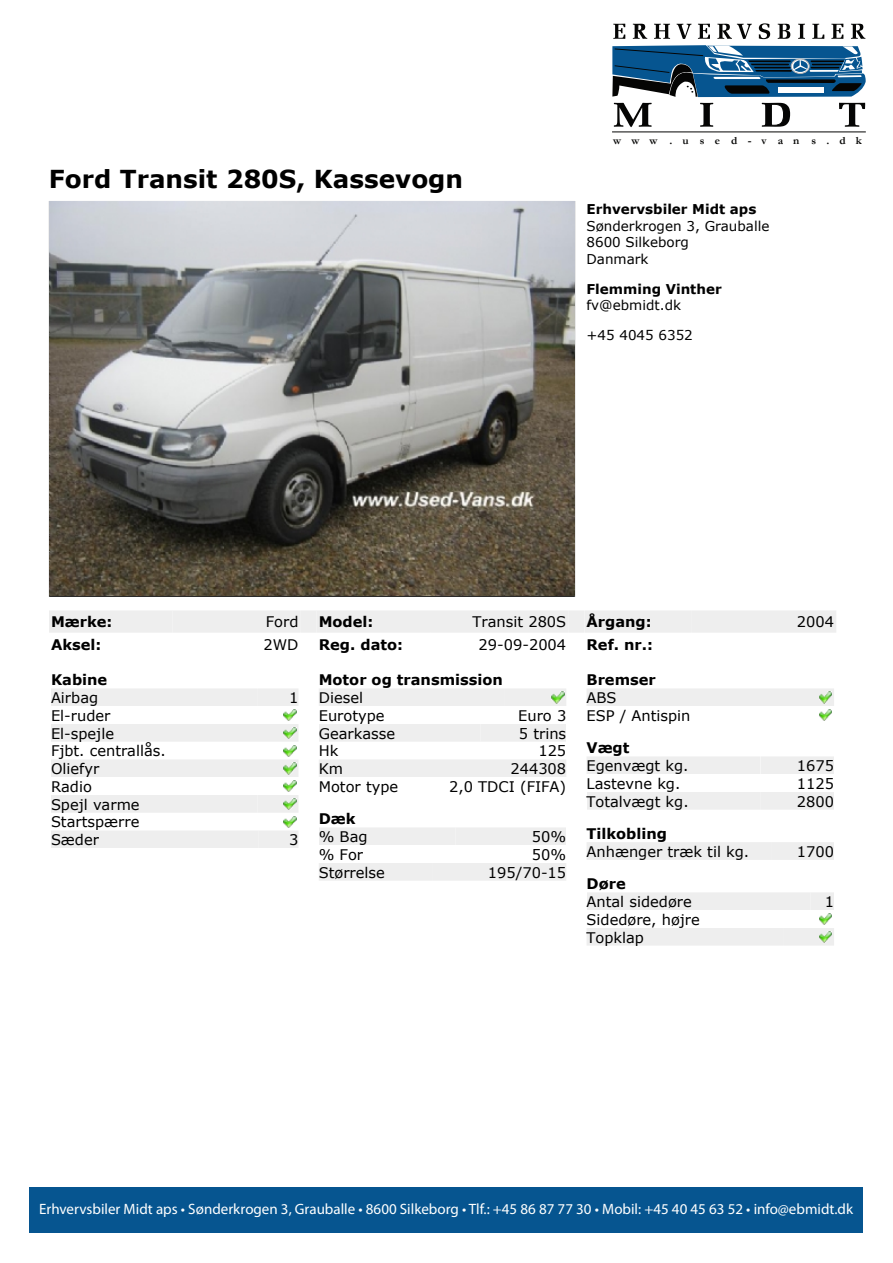
<style>
.page{position:relative;width:893px;height:1263px;background:#fff}
.page>*{position:absolute;margin:0;border:0;box-sizing:border-box;transform-origin:0 0}
.t1{font:700 24.75px "Verdana";color:#000}
.t2{font:15px "Myriad Pro";color:#fff}
.t3{font:14.7px/17.7px "Verdana";color:#000}
.t4{font:700 14.7px "Verdana";color:#000}
.t5{font:13.5px/16.4px "Verdana";color:#000}
.t6{font:700 13.5px "Verdana";color:#000}
.t7{font:700 11.1px "Garamond";letter-spacing:.9em;color:#050504}
</style>
<div class="page">
<svg style="left:613px;top:24px;width:12px;height:15px"></svg>
<svg style="left:633px;top:24px;width:14px;height:15px"></svg>
<svg style="left:654px;top:24px;width:16px;height:15px"></svg>
<svg style="left:677px;top:24px;width:14px;height:15px"></svg>
<svg style="left:698px;top:24px;width:12px;height:15px"></svg>
<svg style="left:759px;top:23px;width:11px;height:16px"></svg>
<svg style="left:798px;top:24px;width:7px;height:15px"></svg>
<svg style="left:812px;top:24px;width:12px;height:15px"></svg>
<svg style="left:831px;top:24px;width:12px;height:15px"></svg>
<svg style="left:851px;top:24px;width:14px;height:15px"></svg>
<svg style="left:614px;top:103px;width:38px;height:24px"></svg>
<svg style="left:700px;top:103px;width:13px;height:24px"></svg>
<svg style="left:762px;top:103px;width:28px;height:24px"></svg>
<svg style="left:839px;top:103px;width:26px;height:24px"></svg>
<svg style="left:612px;top:45px;width:254px;height:52px;background:#36678c"></svg>
<hr style="left:612px;top:131px;width:254px;height:1px;background:#050504">
<svg style="left:717px;top:24px;width:35px;height:15px"></svg>
<svg style="left:778px;top:24px;width:12px;height:15px"></svg>
<div style="left:29px;top:1187px;width:834px;height:46px;background:#065590"></div>
<div style="left:49px;top:610px;width:123px;height:23px;background:#eee"></div>
<div style="left:172px;top:610px;width:129px;height:23px;background:#eee"></div>
<div style="left:301px;top:610px;width:15px;height:23px;background:#eee"></div>
<div style="left:316px;top:610px;width:114px;height:23px;background:#eee"></div>
<div style="left:430px;top:610px;width:138px;height:23px;background:#eee"></div>
<div style="left:568px;top:610px;width:16px;height:23px;background:#eee"></div>
<svg style="left:49px;top:201px;width:527px;height:396px;background:#82807c"></svg>
<div style="left:584px;top:610px;width:107px;height:23px;background:#eee"></div>
<div style="left:691px;top:610px;width:145px;height:23px;background:#eee"></div>
<div style="left:51px;top:688px;width:207px;height:18px;background:#eee"></div>
<div style="left:258px;top:688px;width:40px;height:18px;background:#eee"></div>
<svg style="left:284px;top:709px;width:12px;height:12px"></svg>
<div style="left:51px;top:724px;width:201px;height:18px;background:#eee"></div>
<div style="left:252px;top:724px;width:46px;height:18px;background:#eee"></div>
<svg style="left:284px;top:727px;width:12px;height:11px"></svg>
<svg style="left:284px;top:745px;width:12px;height:11px"></svg>
<div style="left:51px;top:759px;width:190px;height:18px;background:#eee"></div>
<div style="left:241px;top:759px;width:57px;height:18px;background:#eee"></div>
<svg style="left:284px;top:763px;width:12px;height:11px"></svg>
<svg style="left:284px;top:780px;width:12px;height:12px"></svg>
<div style="left:51px;top:795px;width:206px;height:18px;background:#eee"></div>
<div style="left:257px;top:795px;width:41px;height:18px;background:#eee"></div>
<svg style="left:284px;top:798px;width:12px;height:12px"></svg>
<svg style="left:284px;top:816px;width:12px;height:11px"></svg>
<div style="left:51px;top:830px;width:207px;height:18px;background:#eee"></div>
<div style="left:258px;top:830px;width:40px;height:18px;background:#eee"></div>
<div style="left:319px;top:688px;width:186px;height:18px;background:#eee"></div>
<div style="left:505px;top:688px;width:61px;height:18px;background:#eee"></div>
<svg style="left:552px;top:692px;width:12px;height:11px"></svg>
<div style="left:319px;top:724px;width:162px;height:18px;background:#eee"></div>
<div style="left:481px;top:724px;width:85px;height:18px;background:#eee"></div>
<div style="left:319px;top:759px;width:75px;height:18px;background:#eee"></div>
<div style="left:394px;top:759px;width:172px;height:18px;background:#eee"></div>
<div style="left:319px;top:827px;width:136px;height:18px;background:#eee"></div>
<div style="left:455px;top:827px;width:111px;height:18px;background:#eee"></div>
<div style="left:319px;top:863px;width:113px;height:18px;background:#eee"></div>
<div style="left:432px;top:863px;width:134px;height:18px;background:#eee"></div>
<div style="left:587px;top:688px;width:166px;height:18px;background:#eee"></div>
<div style="left:753px;top:688px;width:81px;height:18px;background:#eee"></div>
<svg style="left:819px;top:692px;width:13px;height:11px"></svg>
<svg style="left:819px;top:709px;width:13px;height:12px"></svg>
<div style="left:587px;top:756px;width:173px;height:18px;background:#eee"></div>
<div style="left:760px;top:756px;width:74px;height:18px;background:#eee"></div>
<div style="left:587px;top:792px;width:173px;height:18px;background:#eee"></div>
<div style="left:760px;top:792px;width:74px;height:18px;background:#eee"></div>
<div style="left:587px;top:842px;width:185px;height:18px;background:#eee"></div>
<div style="left:772px;top:842px;width:62px;height:18px;background:#eee"></div>
<div style="left:587px;top:892px;width:223px;height:18px;background:#eee"></div>
<div style="left:810px;top:892px;width:24px;height:18px;background:#eee"></div>
<svg style="left:819px;top:913px;width:13px;height:12px"></svg>
<div style="left:587px;top:928px;width:197px;height:18px;background:#eee"></div>
<div style="left:784px;top:928px;width:50px;height:18px;background:#eee"></div>
<svg style="left:819px;top:931px;width:13px;height:11px"></svg>
<h1 class="t1" style="left:49px;top:163px;width:416px">Ford Transit 280S, Kassevogn</h1>
<p class="t7" style="left:613px;top:133px;width:250px">www .used-van s.dk</p>
<p class="t6" style="left:586px;top:201px;width:171px">Erhvervsbiler Midt aps</p>
<p class="t5" style="left:586px;top:217px;width:184px">Sønderkrogen 3, Grauballe<br>8600 Silkeborg<br>Danmark</p>
<p class="t6" style="left:586px;top:280px;width:137px">Flemming Vinther</p>
<p class="t5" style="left:586px;top:296px;width:96px">fv@ebmidt.dk</p>
<p class="t5" style="left:586px;top:326px;width:108px">+45 4045 6352</p>
<p class="t4" style="left:51px;top:613px;width:63px">Mærke:</p>
<p class="t3" style="left:266px;top:613px;width:34px">Ford</p>
<p class="t4" style="left:319px;top:613px;width:56px">Model:</p>
<p class="t3" style="left:473px;top:613px;width:95px">Transit 280S</p>
<p class="t4" style="left:587px;top:613px;width:67px">Årgang:</p>
<p class="t3" style="left:797px;top:613px;width:39px">2004</p>
<p class="t4" style="left:51px;top:635px;width:52px">Aksel:</p>
<p class="t3" style="left:263px;top:635px;width:36px">2WD</p>
<p class="t4" style="left:319px;top:635px;width:86px">Reg. dato:</p>
<p class="t3" style="left:479px;top:635px;width:89px">29-09-2004</p>
<p class="t4" style="left:587px;top:635px;width:68px">Ref. nr.:</p>
<p class="t4" style="left:51px;top:671px;width:58px">Kabine</p>
<p class="t3" style="left:51px;top:688px;width:49px">Airbag</p>
<p class="t3" style="left:289px;top:688px;width:11px">1</p>
<p class="t3" style="left:51px;top:706px;width:116px">El-ruder<br>El-spejle<br>Fjbt. centrallås.<br>Oliefyr<br>Radio<br>Spejl varme<br>Startspærre<br>Sæder</p>
<p class="t4" style="left:319px;top:671px;width:186px">Motor og transmission</p>
<p class="t3" style="left:319px;top:688px;width:67px">Diesel<br>Eurotype</p>
<p class="t4" style="left:587px;top:671px;width:71px">Bremser</p>
<p class="t3" style="left:587px;top:688px;width:105px">ABS<br>ESP / Antispin</p>
<p class="t4" style="left:587px;top:738px;width:44px">Vægt</p>
<p class="t3" style="left:587px;top:756px;width:104px">Egenvægt kg.</p>
<p class="t3" style="left:797px;top:756px;width:39px">1675</p>
<p class="t3" style="left:587px;top:774px;width:95px">Lastevne kg.</p>
<p class="t3" style="left:797px;top:774px;width:39px">1125</p>
<p class="t3" style="left:587px;top:792px;width:104px">Totalvægt kg.</p>
<p class="t3" style="left:797px;top:792px;width:39px">2800</p>
<p class="t4" style="left:587px;top:824px;width:82px">Tilkobling</p>
<p class="t3" style="left:587px;top:842px;width:164px">Anhænger træk til kg.</p>
<p class="t3" style="left:797px;top:842px;width:39px">1700</p>
<p class="t4" style="left:587px;top:874px;width:41px">Døre</p>
<p class="t3" style="left:587px;top:892px;width:107px">Antal sidedøre</p>
<p class="t3" style="left:825px;top:892px;width:11px">1</p>
<p class="t3" style="left:587px;top:910px;width:115px">Sidedøre, højre<br>Topklap</p>
<p class="t3" style="left:518px;top:706px;width:50px">Euro 3</p>
<p class="t3" style="left:319px;top:724px;width:78px">Gearkasse</p>
<p class="t3" style="left:519px;top:724px;width:49px">5 trins</p>
<p class="t3" style="left:319px;top:742px;width:21px">Hk</p>
<p class="t3" style="left:538px;top:742px;width:29px">125</p>
<p class="t3" style="left:319px;top:759px;width:26px">Km</p>
<p class="t3" style="left:510px;top:759px;width:57px">244308</p>
<p class="t3" style="left:319px;top:777px;width:81px">Motor type</p>
<p class="t3" style="left:449px;top:777px;width:119px">2,0 TDCI (FIFA)</p>
<p class="t4" style="left:319px;top:810px;width:38px">Dæk</p>
<p class="t3" style="left:319px;top:827px;width:50px">% Bag</p>
<p class="t3" style="left:532px;top:827px;width:36px">50%</p>
<p class="t3" style="left:319px;top:845px;width:46px">% For</p>
<p class="t3" style="left:532px;top:845px;width:36px">50%</p>
<p class="t3" style="left:319px;top:863px;width:68px">Størrelse</p>
<p class="t3" style="left:488px;top:863px;width:80px">195/70-15</p>
<p class="t3" style="left:289px;top:830px;width:11px">3</p>
<p class="t2" style="left:39px;top:1199px;width:815px">Erhvervsbiler Midt aps • Sønderkrogen 3, Grauballe • 8600 Silkeborg • Tlf.: +45 86 87 77 30 • Mobil: +45 40 45 63 52 • info@ebmidt.dk</p>
</div>
